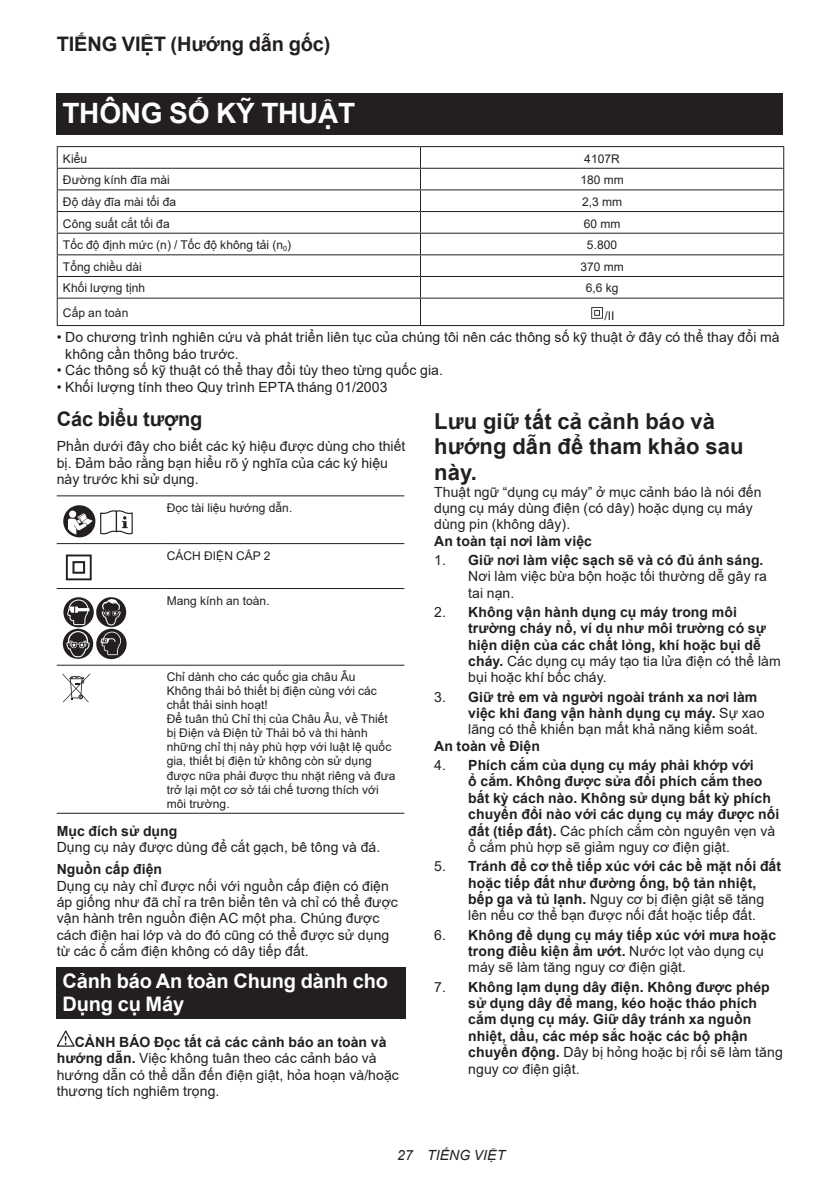
<style>
.page{position:relative;width:840px;height:1191px;background:#fff}
.page>*{position:absolute;margin:0;border:0;box-sizing:border-box;transform-origin:0 0}
.t1{font:700 28px "Arial";letter-spacing:-.01em;color:#fff}
.t2{font:700 22px/25.8px "Arial";letter-spacing:.005em;color:#231f20}
.t3{font:700 20px "Arial";letter-spacing:-.01em;color:#231f20}
.t4{font:700 20px/23.4px "Arial";letter-spacing:-.01em;color:#fff}
.t5{font:700 14px/16.4px "Arial";letter-spacing:.005em;color:#231f20}
.t6{font:14px/16.4px "Arial";letter-spacing:.005em;color:#231f20}
.t7{font:italic 14px "Arial";letter-spacing:.005em;color:#231f20}
.t8{font:12px/14px "Arial";letter-spacing:.005em;color:#231f20}
.s1{font-weight:700}
.s2{font-weight:400}
</style>
<div class="page">
<div style="left:57px;top:94px;width:725px;height:41px;background:#231f20"></div>
<hr style="left:57px;top:146px;width:363px;height:1px;background:#231f20">
<hr style="left:420px;top:146px;width:363px;height:1px;background:#231f20">
<hr style="left:57px;top:168px;width:363px;height:1px;background:#231f20">
<hr style="left:420px;top:168px;width:363px;height:1px;background:#231f20">
<hr style="left:57px;top:189px;width:363px;height:1px;background:#231f20">
<hr style="left:420px;top:189px;width:363px;height:1px;background:#231f20">
<hr style="left:57px;top:211px;width:363px;height:1px;background:#231f20">
<hr style="left:420px;top:211px;width:363px;height:1px;background:#231f20">
<hr style="left:57px;top:233px;width:363px;height:1px;background:#231f20">
<hr style="left:420px;top:233px;width:363px;height:1px;background:#231f20">
<hr style="left:57px;top:254px;width:363px;height:1px;background:#231f20">
<hr style="left:420px;top:254px;width:363px;height:1px;background:#231f20">
<hr style="left:57px;top:276px;width:363px;height:1px;background:#231f20">
<hr style="left:420px;top:276px;width:363px;height:1px;background:#231f20">
<hr style="left:57px;top:298px;width:363px;height:1px;background:#231f20">
<svg style="left:57px;top:147px;width:1px;height:178px"></svg>
<hr style="left:420px;top:298px;width:363px;height:1px;background:#231f20">
<svg style="left:420px;top:147px;width:1px;height:178px"></svg>
<svg style="left:782px;top:147px;width:1px;height:152px"></svg>
<hr style="left:57px;top:325px;width:363px;height:1px;background:#231f20">
<hr style="left:420px;top:325px;width:363px;height:1px;background:#231f20">
<svg style="left:591px;top:307px;width:11px;height:12px"></svg>
<hr style="left:57px;top:495px;width:104px;height:1px;background:#231f20">
<hr style="left:161px;top:495px;width:243px;height:1px;background:#231f20">
<hr style="left:57px;top:543px;width:104px;height:1px;background:#231f20">
<hr style="left:161px;top:543px;width:243px;height:1px;background:#231f20">
<hr style="left:57px;top:588px;width:104px;height:1px;background:#231f20">
<hr style="left:161px;top:588px;width:243px;height:1px;background:#231f20">
<hr style="left:57px;top:664px;width:104px;height:1px;background:#231f20">
<hr style="left:161px;top:664px;width:243px;height:1px;background:#231f20">
<hr style="left:57px;top:812px;width:104px;height:1px;background:#231f20">
<hr style="left:161px;top:812px;width:243px;height:1px;background:#231f20">
<svg style="left:63px;top:505px;width:70px;height:32px"></svg>
<svg style="left:66px;top:554px;width:26px;height:26px"></svg>
<svg style="left:63px;top:597px;width:31px;height:30px"></svg>
<svg style="left:96px;top:597px;width:30px;height:30px"></svg>
<svg style="left:101px;top:599px;width:20px;height:26px"></svg>
<svg style="left:67px;top:599px;width:23px;height:26px"></svg>
<svg style="left:63px;top:629px;width:30px;height:30px"></svg>
<svg style="left:66px;top:631px;width:24px;height:26px"></svg>
<div style="left:96px;top:629px;width:31px;height:30px;background:#231f20;border-radius:50%"></div>
<svg style="left:100px;top:631px;width:21px;height:24px"></svg>
<svg style="left:62px;top:673px;width:28px;height:29px"></svg>
<div style="left:57px;top:967px;width:348px;height:52px;background:#231f20"></div>
<svg style="left:57px;top:1030px;width:18px;height:16px"></svg>
<h3 class="t3" style="left:57px;top:30px;width:275px">TIẾNG VIỆT (Hướng dẫn gốc)</h3>
<h1 class="t1" style="left:62px;top:94px;width:294px">THÔNG SỐ KỸ THUẬT</h1>
<p class="t8" style="left:63px;top:151px;width:26px">Kiểu</p>
<p class="t8" style="left:584px;top:151px;width:37px">4107R</p>
<p class="t8" style="left:63px;top:173px;width:108px">Đường kính đĩa mài</p>
<p class="t8" style="left:580px;top:173px;width:45px">180 mm</p>
<p class="t8" style="left:63px;top:195px;width:115px">Độ dày đĩa mài tối đa</p>
<p class="t8" style="left:581px;top:195px;width:42px">2,3 mm</p>
<p class="t8" style="left:63px;top:216px;width:108px">Công suất cắt tối đa</p>
<p class="t8" style="left:583px;top:216px;width:38px">60 mm</p>
<p class="t8" style="left:63px;top:238px;width:230px">Tốc độ định mức (n) / Tốc độ không tải (n<sub>0</sub>)</p>
<p class="t8" style="left:586px;top:238px;width:32px">5.800</p>
<p class="t8" style="left:63px;top:259px;width:80px">Tổng chiều dài</p>
<p class="t8" style="left:580px;top:259px;width:45px">370 mm</p>
<p class="t8" style="left:63px;top:281px;width:84px">Khối lượng tịnh</p>
<p class="t8" style="left:585px;top:281px;width:34px">6,6 kg</p>
<p class="t8" style="left:63px;top:306px;width:67px">Cấp an toàn</p>
<p class="t8" style="left:604px;top:308px;width:12px">/II</p>
<p class="t6" style="left:65px;top:329px;width:715px;text-indent:-9px">• Do chương trình nghiên cứu và phát triển liên tục của chúng tôi nên các thông số kỹ thuật ở đây có thể thay đổi mà không cần thông báo trước.</p>
<p class="t6" style="left:57px;top:362px;width:387px">• Các thông số kỹ thuật có thể thay đổi tùy theo từng quốc gia.</p>
<p class="t6" style="left:57px;top:378px;width:332px">• Khối lượng tính theo Quy trình EPTA tháng 01/2003</p>
<h3 class="t3" style="left:57px;top:405px;width:147px">Các biểu tượng</h3>
<p class="t6" style="left:57px;top:438px;width:350px">Phần dưới đây cho biết các ký hiệu được dùng cho thiết bị. Đảm bảo rằng bạn hiểu rõ ý nghĩa của các ký hiệu này trước khi sử dụng.</p>
<p class="t8" style="left:167px;top:500px;width:127px">Đọc tài liệu hướng dẫn.</p>
<p class="t8" style="left:167px;top:548px;width:105px">CÁCH ĐIỆN CẤP 2</p>
<p class="t8" style="left:167px;top:593px;width:104px">Mang kính an toàn.</p>
<h2 class="t2" style="left:434px;top:408px;width:311px">Lưu giữ tất cả cảnh báo và hướng dẫn để tham khảo sau này.</h2>
<p class="t6" style="left:434px;top:483px;width:329px">Thuật ngữ “dụng cụ máy” ở mục cảnh báo là nói đến dụng cụ máy dùng điện (có dây) hoặc dụng cụ máy dùng pin (không dây).</p>
<p class="t5" style="left:434px;top:533px;width:159px">An toàn tại nơi làm việc</p>
<p class="t6" style="left:468px;top:552px;width:300px;text-indent:-34px">1. <span class="s1">Giữ nơi làm việc sạch sẽ và có đủ ánh sáng.<br></span>Nơi làm việc bừa bộn hoặc tối thường dễ gây ra tai nạn.</p>
<p class="t5" style="left:468px;top:604px;width:314px;text-indent:-34px"><span class="s2">2.</span> Không vận hành dụng cụ máy trong môi trường cháy nổ, ví dụ như môi trường có sự hiện diện của các chất lỏng, khí hoặc bụi dễ cháy. <span class="s2">Các dụng cụ máy tạo tia lửa điện có thể làm bụi hoặc khí bốc cháy.</span></p>
<p class="t5" style="left:468px;top:688px;width:297px;text-indent:-34px"><span class="s2">3.</span> Giữ trẻ em và người ngoài tránh xa nơi làm việc khi đang vận hành dụng cụ máy. <span class="s2">Sự xao lãng có thể khiến bạn mất khả năng kiểm soát.</span></p>
<p class="t5" style="left:434px;top:738px;width:107px">An toàn về Điện</p>
<p class="t5" style="left:468px;top:757px;width:312px;text-indent:-34px"><span class="s2">4.</span> Phích cắm của dụng cụ máy phải khớp với<br>ổ cắm. Không được sửa đổi phích cắm theo bất kỳ cách nào. Không sử dụng bất kỳ phích chuyển đổi nào với các dụng cụ máy được nối đất (tiếp đất). <span class="s2">Các phích cắm còn nguyên vẹn và ổ cắm phù hợp sẽ giảm nguy cơ điện giật.</span></p>
<p class="t5" style="left:468px;top:858px;width:314px;text-indent:-34px"><span class="s2">5.</span> Tránh để cơ thể tiếp xúc với các bề mặt nối đất hoặc tiếp đất như đường ống, bộ tản nhiệt, bếp ga và tủ lạnh. <span class="s2">Nguy cơ bị điện giật sẽ tăng lên nếu cơ thể bạn được nối đất hoặc tiếp đất.</span></p>
<p class="t5" style="left:468px;top:926px;width:309px;text-indent:-34px"><span class="s2">6.</span> Không để dụng cụ máy tiếp xúc với mưa hoặc trong điều kiện ẩm ướt. <span class="s2">Nước lọt vào dụng cụ máy sẽ làm tăng nguy cơ điện giật.</span></p>
<p class="t5" style="left:468px;top:978px;width:316px;text-indent:-34px"><span class="s2">7.</span> Không lạm dụng dây điện. Không được phép sử dụng dây để mang, kéo hoặc tháo phích cắm dụng cụ máy. Giữ dây tránh xa nguồn nhiệt, dầu, các mép sắc hoặc các bộ phận chuyển động. <span class="s2">Dây bị hỏng hoặc bị rối sẽ làm tăng nguy cơ điện giật.</span></p>
<p class="t8" style="left:167px;top:670px;width:230px">Chỉ dành cho các quốc gia châu Âu<br>Không thải bỏ thiết bị điện cùng với các chất thải sinh hoạt!<br>Để tuân thủ Chỉ thị của Châu Âu, về Thiết bị Điện và Điện tử Thải bỏ và thi hành những chỉ thị này phù hợp với luật lệ quốc gia, thiết bị điện tử không còn sử dụng được nữa phải được thu nhặt riêng và đưa trở lại một cơ sở tái chế tương thích với môi trường.</p>
<p class="t5" style="left:57px;top:823px;width:122px">Mục đích sử dụng</p>
<p class="t6" style="left:57px;top:839px;width:325px">Dụng cụ này được dùng để cắt gạch, bê tông và đá.</p>
<p class="t5" style="left:57px;top:861px;width:107px">Nguồn cấp điện</p>
<p class="t6" style="left:57px;top:877px;width:342px">Dụng cụ này chỉ được nối với nguồn cấp điện có điện áp giống như đã chỉ ra trên biển tên và chỉ có thể được vận hành trên nguồn điện AC một pha. Chúng được cách điện hai lớp và do đó cũng có thể được sử dụng từ các ổ cắm điện không có dây tiếp đất.</p>
<h3 class="t4" style="left:62px;top:969px;width:327px">Cảnh báo An toàn Chung dành cho<br>Dụng cụ Máy</h3>
<p class="t6" style="left:57px;top:1033px;width:343px;text-indent:18px"><span class="s1">CẢNH BÁO Đọc tất cả các cảnh báo an toàn và hướng dẫn.</span> Việc không tuân theo các cảnh báo và hướng dẫn có thể dẫn đến điện giật, hỏa hoạn và/hoặc thương tích nghiêm trọng.</p>
<p class="t7" style="left:397px;top:1146px;width:109px">27 TIẾNG VIỆT</p>
</div>
